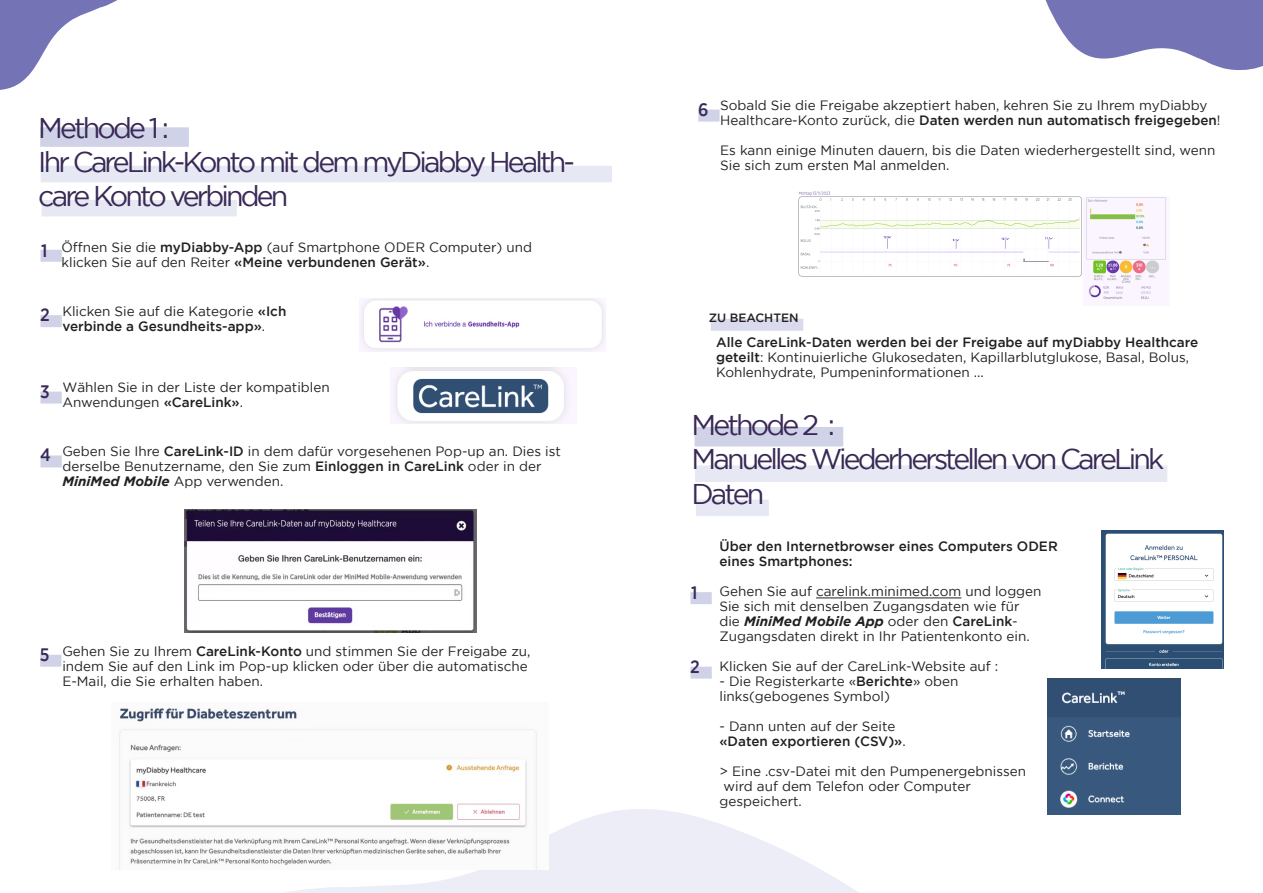
<style>
.page{position:relative;width:1263px;height:893px;background:#fff}
.page>*{position:absolute;margin:0;border:0;box-sizing:border-box;transform-origin:0 0}
.t1{font:28.5px/34.2px "Gotham";letter-spacing:-.1em;color:#392956}
.t2{font:500 18px "Gotham Narrow";color:#392956}
.t3{font:13.5px/15px "Gotham";color:#231f20}
.t4{font:500 13.5px/15px "Gotham";color:#231f20}
.t5{font:500 12px "Gotham";color:#231f20}
.s1{font-weight:500}
.s2{font-weight:400}
.s3{font-family:"Gotham Narrow";font-weight:500;font-size:18px;color:#392956}
.s4{font-weight:700;font-style:italic}
</style>
<div class="page">
<svg style="left:286px;top:809px;width:573px;height:84px;fill:#ecedf6"></svg>
<svg style="left:0;top:0;width:118px;height:90px"></svg>
<svg style="left:1045px;top:0;width:218px;height:70px"></svg>
<div style="left:40px;top:127px;width:149px;height:20px;background:#d0d3e8"></div>
<div style="left:41px;top:166px;width:571px;height:16px;background:#e6e8f3"></div>
<div style="left:42px;top:200px;width:195px;height:16px;background:#e6e8f3"></div>
<div style="left:690px;top:667px;width:22px;height:12px;background:#d0d3e8"></div>
<div style="left:690px;top:592px;width:22px;height:12px;background:#d0d3e8"></div>
<div style="left:694px;top:427px;width:149px;height:19px;background:#d0d3e8"></div>
<div style="left:695px;top:465px;width:472px;height:17px;background:#e6e8f3"></div>
<div style="left:696px;top:500px;width:73px;height:16px;background:#e6e8f3"></div>
<hr style="left:816px;top:598px;width:145px;height:1px;background:#231f20">
<img style="left:1102px;top:530px;width:121px;height:138px">
<img style="left:1047px;top:679px;width:133px;height:135px">
<div style="left:40px;top:315px;width:22px;height:12px;background:#d0d3e8"></div>
<div style="left:40px;top:250px;width:22px;height:12px;background:#d0d3e8"></div>
<img style="left:359px;top:298px;width:246px;height:54px">
<div style="left:40px;top:392px;width:22px;height:12px;background:#d0d3e8"></div>
<div style="left:40px;top:455px;width:22px;height:12px;background:#d0d3e8"></div>
<div style="left:40px;top:655px;width:21px;height:12px;background:#d0d3e8"></div>
<div style="left:711px;top:319px;width:92px;height:12px;background:#d9dbed"></div>
<img style="left:185px;top:509px;width:291px;height:123px">
<div style="left:698px;top:110px;width:22px;height:12px;background:#d0d3e8"></div>
<img style="left:798px;top:191px;width:368px;height:109px">
<img style="left:119px;top:708px;width:430px;height:162px">
<img style="left:390px;top:368px;width:181px;height:56px">
<h1 class="t1" style="left:38px;top:110px;width:538px">Methode 1 :<br>Ihr CareLink-Konto mit dem myDiabby Health&shy;care Konto verbinden</h1>
<h2 class="t2" style="left:41px;top:239px;width:8px">1</h2>
<h2 class="t2" style="left:40px;top:303px;width:11px">2</h2>
<p class="t3" style="left:61px;top:240px;width:472px">Öffnen Sie die <span class="s1">myDiabby-App</span> (auf Smartphone ODER Computer) und klicken Sie auf den Reiter <span class="s1">«Meine verbundenen Gerät»</span>.</p>
<p class="t4" style="left:62px;top:303px;width:225px"><span class="s2">Klicken Sie auf die Kategorie</span> «Ich verbinde a Gesundheits-app»<span class="s2">.</span></p>
<p class="t3" style="left:62px;top:380px;width:269px;text-indent:-22px"><span class="s3">3</span> Wählen Sie in der Liste der kompatiblen<br>Anwendungen <span class="s1">«CareLink»</span>.</p>
<p class="t3" style="left:62px;top:444px;width:500px;text-indent:-22px"><span class="s3">4</span> Geben Sie Ihre <span class="s1">CareLink-ID</span> in dem dafür vorgesehenen Pop-up an. Dies ist derselbe Benutzername, den Sie zum <span class="s1">Einloggen in CareLink</span> oder in der<br><span class="s4">MiniMed Mobile</span> App verwenden.</p>
<p class="t3" style="left:62px;top:644px;width:470px;text-indent:-23px"><span class="s3">5</span> Gehen Sie zu Ihrem <span class="s1">CareLink-Konto</span> und stimmen Sie der Freigabe zu, indem Sie auf den Link im Pop-up klicken oder über die automatische<br>E-Mail, die Sie erhalten haben.</p>
<p class="t3" style="left:720px;top:98px;width:502px;text-indent:-22px"><span class="s3">6</span> Sobald Sie die Freigabe akzeptiert haben, kehren Sie zu Ihrem myDiabby<br>Healthcare-Konto zurück, die <span class="s1">Daten werden nun automatisch freigegeben</span>!</p>
<p class="t3" style="left:720px;top:143px;width:497px">Es kann einige Minuten dauern, bis die Daten wiederhergestellt sind, wenn<br>Sie sich zum ersten Mal anmelden.</p>
<p class="t5" style="left:709px;top:311px;width:92px">ZU BEACHTEN</p>
<p class="t3" style="left:716px;top:334px;width:484px"><span class="s1">Alle CareLink-Daten werden bei der Freigabe auf myDiabby Healthcare geteilt</span>: Kontinuierliche Glukosedaten, Kapillarblutglukose, Basal, Bolus,<br>Kohlenhydrate, Pumpeninformationen ...</p>
<h1 class="t1" style="left:691px;top:408px;width:474px">Methode 2 :<br>Manuelles Wiederherstellen von CareLink<br>Daten</h1>
<p class="t4" style="left:719px;top:538px;width:340px">Über den Internetbrowser eines Computers ODER eines Smartphones:</p>
<p class="t3" style="left:719px;top:584px;width:324px">Gehen Sie auf carelink.minimed.com und loggen Sie sich mit denselben Zugangsdaten wie für die <span class="s4">MiniMed Mobile App</span> oder den <span class="s1">CareLink</span>-Zugangsdaten direkt in Ihr Patientenkonto ein.</p>
<p class="t3" style="left:719px;top:659px;width:280px">Klicken Sie auf der CareLink-Website auf :</p>
<p class="t3" style="left:719px;top:674px;width:241px">- Die Registerkarte «<span class="s1">Berichte</span>» oben links(gebogenes Symbol)</p>
<p class="t4" style="left:719px;top:718px;width:188px"><span class="s2">- Dann unten auf der Seite </span>«Daten exportieren (CSV)»<span class="s2">.</span></p>
<p class="t3" style="left:719px;top:764px;width:308px">&gt; Eine .csv-Datei mit den Pumpenergebnissen</p>
<p class="t3" style="left:723px;top:779px;width:249px">wird auf dem Telefon oder Computer</p>
<p class="t3" style="left:719px;top:794px;width:84px">gespeichert.</p>
<h2 class="t2" style="left:691px;top:581px;width:8px">1</h2>
<h2 class="t2" style="left:690px;top:655px;width:11px">2</h2>
</div>
